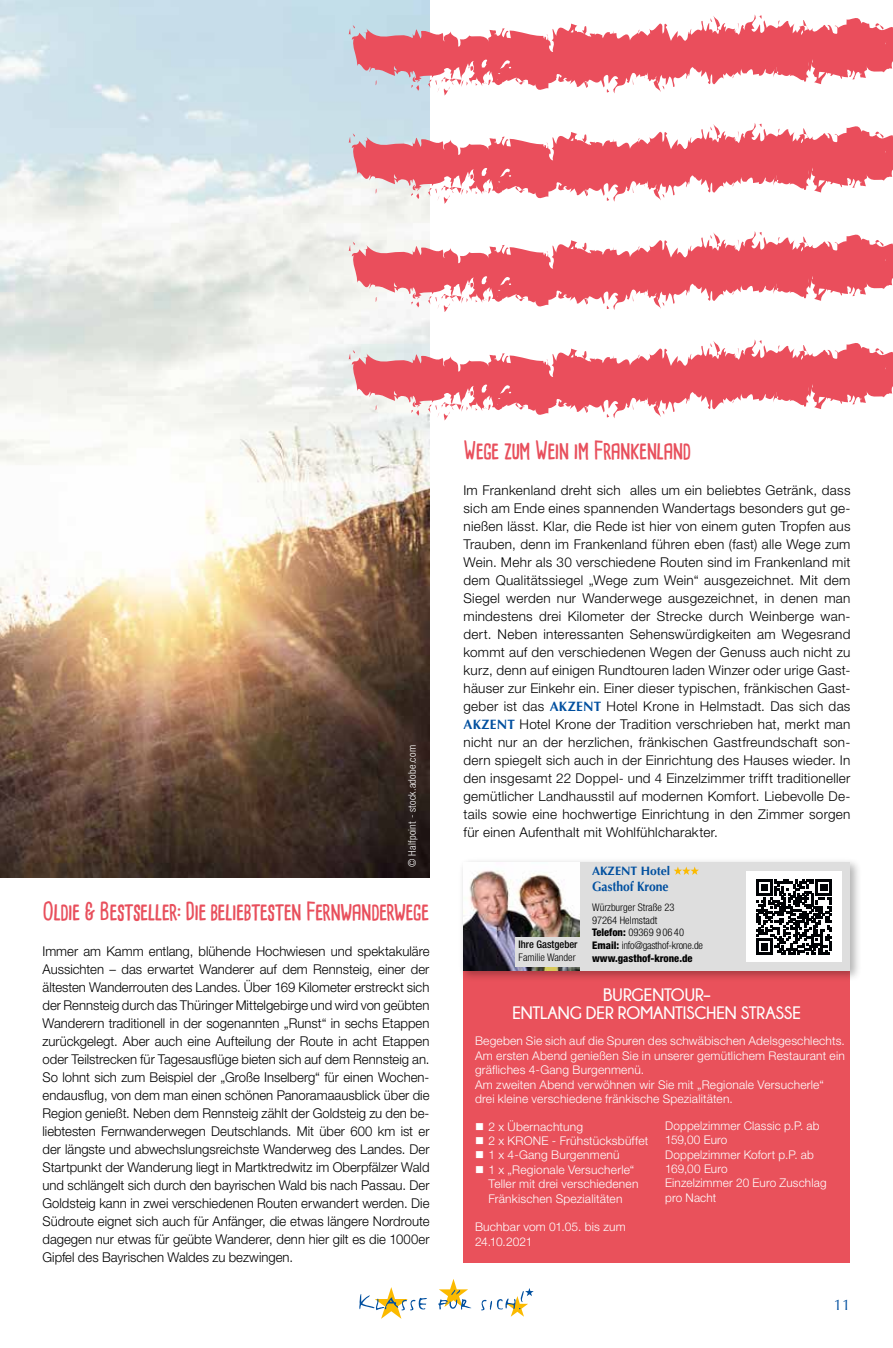
<style>
.page{position:relative;width:893px;height:1348px;background:#fff}
.page>*{position:absolute;margin:0;border:0;box-sizing:border-box;transform-origin:0 0}
.t1{font:700 24px "Cardenio Modern";letter-spacing:-.035em;color:#e84f5c}
.t2{font:700 18px/18px "Champagne&Limousines";letter-spacing:-.005em;color:#fff;text-align:center}
.t3{font:15px "Optima LT";color:#004f9f}
.t4{font:300 13.5px/18px "Helvetica Neue LT Pro";letter-spacing:.01em;color:#000;text-align:justify}
.t5{font:700 13.5px "Optima LT";color:#004f9f;scale:.9 1}
.t6{font:700 12.15px "Optima LT";color:#004f9f}
.t7{font:300 12px/14.4px "Helvetica Neue LT Pro";letter-spacing:.015em;color:#fff}
.t8{font:300 condensed 10.5px/12.6px "Helvetica Neue LT Pro";color:#000}
.t9{font:300 condensed 10.5px "Helvetica Neue LT Pro";letter-spacing:.025em;color:#fff}
.t10{font:500 condensed 10.5px "Helvetica Neue LT Pro";color:#000}
.s1{font-family:"Optima LT";font-weight:700;color:#004f9f}
.s2{font-weight:800}
</style>
<div class="page">
<svg style="left:359px;top:1287px;width:68px;height:32px"></svg>
<svg style="left:438px;top:1279px;width:34px;height:30px"></svg>
<svg style="left:481px;top:1288px;width:53px;height:29px"></svg>
<img style="left:0;top:0;width:429px;height:877px">
<svg style="left:0;top:768px;width:4px;height:110px"></svg>
<svg style="left:349px;top:13px;width:544px;height:82px"></svg>
<svg style="left:349px;top:121px;width:544px;height:83px"></svg>
<svg style="left:349px;top:229px;width:544px;height:83px"></svg>
<svg style="left:349px;top:338px;width:544px;height:82px"></svg>
<div style="left:463px;top:971px;width:387px;height:292px;background:#e9515b"></div>
<div style="left:458px;top:857px;width:404px;height:125px;background:#000;opacity:.3"></div>
<div style="left:463px;top:862px;width:387px;height:109px;background:#dedede"></div>
<img style="left:463px;top:862px;width:117px;height:109px">
<div style="left:515px;top:937px;width:76px;height:30px;background:#dedede"></div>
<svg style="left:674px;top:866px;width:25px;height:9px"></svg>
<div style="left:746px;top:871px;width:96px;height:91px;background:#fff"></div>
<svg style="left:756px;top:879px;width:76px;height:76px"></svg>
<p class="t9" style="left:406px;top:867px;width:123px;rotate:-90deg">© Halfpoint - stock.adobe.com</p>
<h1 class="t1" style="left:43px;top:895px;width:388px">Oldie &amp; Bestseller: Die beliebtesten Fernwanderwege</h1>
<p class="t4" style="left:43px;top:942px;width:388px">Immer am Kamm entlang, blühende Hochwiesen und spektakuläre Aussichten – das erwartet Wanderer auf dem Rennsteig, einer der ältesten Wanderrouten des Landes. Über 169 Kilometer erstreckt sich der Rennsteig durch das Thüringer Mittelgebirge und wird von geübten Wanderern traditionell in der sogenannten „Runst“ in sechs Etappen zurückgelegt. Aber auch eine Aufteilung der Route in acht Etappen oder Teilstrecken für Tagesausflüge bieten sich auf dem Rennsteig an.<br>So lohnt sich zum Beispiel der „Große Inselberg“ für einen Wochen&shy;endausflug, von dem man einen schönen Panoramaausblick über die Region genießt. Neben dem Rennsteig zählt der Goldsteig zu den be&shy;liebtesten Fernwanderwegen Deutschlands. Mit über 600 km ist er der längste und abwechslungsreichste Wanderweg des Landes. Der Startpunkt der Wanderung liegt in Martktredwitz im Oberpfälzer Wald und schlängelt sich durch den bayrischen Wald bis nach Passau. Der Goldsteig kann in zwei verschiedenen Routen erwandert werden. Die Südroute eignet sich auch für Anfänger, die etwas längere Nordroute dagegen nur etwas für geübte Wanderer, denn hier gilt es die 1000er Gipfel des Bayrischen Waldes zu bezwingen.</p>
<h1 class="t1" style="left:463px;top:434px;width:229px">Wege zum Wein im Frankenland</h1>
<p class="t4" style="left:463px;top:481px;width:388px">Im Frankenland dreht sich alles um ein beliebtes Getränk, dass sich am Ende eines spannenden Wandertags besonders gut ge&shy;nießen lässt. Klar, die Rede ist hier von einem guten Tropfen aus Trauben, denn im Frankenland führen eben (fast) alle Wege zum Wein. Mehr als 30 verschiedene Routen sind im Frankenland mit dem Qualitätssiegel „Wege zum Wein“ ausgezeichnet. Mit dem Siegel werden nur Wanderwege ausgezeichnet, in denen man mindestens drei Kilometer der Strecke durch Weinberge wan&shy;dert. Neben interessanten Sehenswürdigkeiten am Wegesrand kommt auf den verschiedenen Wegen der Genuss auch nicht zu kurz, denn auf einigen Rundtouren laden Winzer oder urige Gast&shy;häuser zur Einkehr ein. Einer dieser typischen, fränkischen Gast&shy;geber ist das <span class="s1">AKZENT</span> Hotel Krone in Helmstadt. Das sich das <span class="s1">AKZENT</span> Hotel Krone der Tradition verschrieben hat, merkt man nicht nur an der herzlichen, fränkischen Gastfreundschaft son&shy;dern spiegelt sich auch in der Einrichtung des Hauses wieder. In den insgesamt 22 Doppel- und 4 Einzelzimmer trifft traditioneller gemütlicher Landhausstil auf modernen Komfort. Liebevolle De&shy;tails sowie eine hochwertige Einrichtung in den Zimmer sorgen für einen Aufenthalt mit Wohlfühlcharakter.</p>
<p class="t10" style="left:519px;top:938px;width:61px">Ihre Gastgeber</p>
<p class="t8" style="left:519px;top:951px;width:59px">Familie Wander</p>
<p class="t6" style="left:592px;top:864px;width:80px">AKZENT Hotel</p>
<p class="t5" style="left:592px;top:879px;width:87px">Gasthof Krone</p>
<p class="t8" style="left:592px;top:901px;width:112px">Würzburger Straße 23<br>97264 Helmstadt<br><span class="s2">Telefon:</span> 09369 9 06 40<br><span class="s2">Email:</span> info@gasthof-krone.de <span class="s2">www.gasthof-krone.de</span></p>
<h2 class="t2" style="left:512px;top:986px;width:290px">BURGENTOUR–<br>ENTLANG DER ROMANTISCHEN STRASSE</h2>
<p class="t7" style="left:475px;top:1034px;width:371px">Begeben Sie sich auf die Spuren des schwäbischen Adelsgeschlechts.<br>Am ersten Abend genießen Sie in unserer gemütlichem Restaurant ein gräfliches 4-Gang Burgenmenü.<br>Am zweiten Abend verwöhnen wir Sie mit „Regionale Versucherle“ drei kleine verschiedene fränkische Spezialitäten.</p>
<p class="t7" style="left:475px;top:1119px;width:110px">■ 2 x Übernachtung</p>
<p class="t7" style="left:475px;top:1133px;width:175px">■ 2 x KRONE - Frühstücksbüffet</p>
<p class="t7" style="left:475px;top:1147px;width:146px">■ 1 x 4-Gang Burgenmenü</p>
<p class="t7" style="left:488px;top:1162px;width:151px;text-indent:-14px">■ 1 x „Regionale Versucherle“<br>Teller mit drei verschiedenen<br>Fränkischen Spezialitäten</p>
<p class="t7" style="left:475px;top:1219px;width:152px">Buchbar vom 01.05. bis zum<br>24.10.2021</p>
<p class="t7" style="left:665px;top:1118px;width:163px">Doppelzimmer Classic p.P. ab<br>159,00 Euro<br>Doppelzimmer Kofort p.P. ab<br>169,00 Euro<br>Einzelzimmer 20 Euro Zuschlag pro Nacht</p>
<p class="t3" style="left:834px;top:1296px;width:18px">11</p>
</div>
